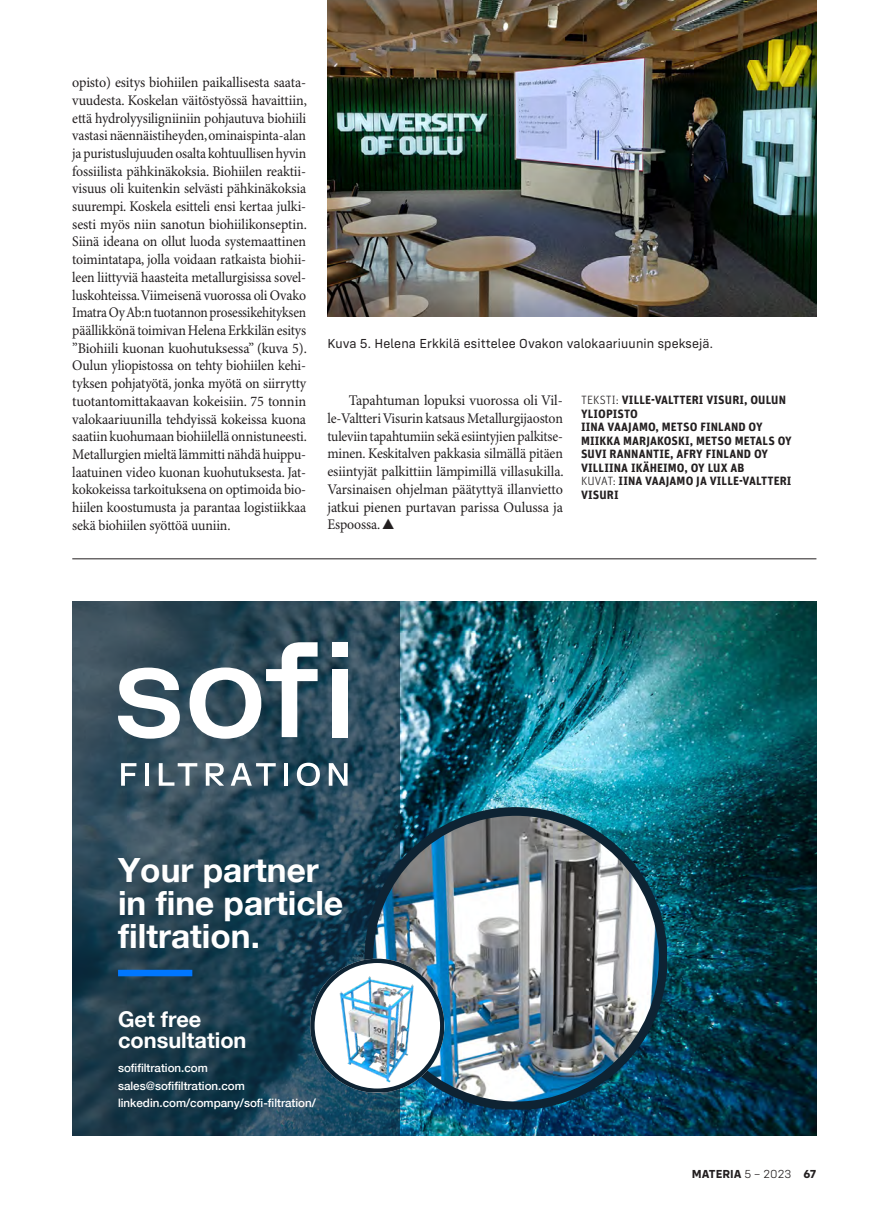
<style>
.page{position:relative;width:893px;height:1221px;background:#fff}
.page>*{position:absolute;margin:0;border:0;box-sizing:border-box;transform-origin:0 0}
.t1{font:700 33.3px/32.5px "Helvetica Neue";color:#fff}
.t2{font:700 21.75px/21.8px "Helvetica Neue";color:#fff}
.Leipis{font:14.7px/17.7px "Minion Pro";letter-spacing:-.01em;color:#231f20;text-align:justify;scale:.96 1}
.Leipis-2{font:14.7px/17.7px "Minion Pro";letter-spacing:-.01em;color:#231f20;text-align:justify}
.kuvateksti{font:13.5px "Config";letter-spacing:.01em;color:#231f20}
.kirjoittaja{font:700 12px/13.5px "Unit Pro";letter-spacing:.01em;color:#231f20}
.t3{font:700 12px "Config";color:#231f20}
.t4{font:11.55px/17.4px "font 000000002 afcc 868";color:#fff}
.s1{font-weight:300}
</style>
<div class="page">
<img style="left:327px;top:0;width:489px;height:316px">
<hr style="left:72px;top:558px;width:744px;height:1px;background:#231f20">
<img style="left:400px;top:601px;width:416px;height:534px">
<svg style="left:72px;top:601px;width:328px;height:534px;background:#264556"></svg>
<svg style="left:121px;top:763px;width:15px;height:22px"></svg>
<hr style="left:145px;top:763px;width:4px;height:22px;background:#fff">
<svg style="left:118px;top:667px;width:62px;height:71px"></svg>
<svg style="left:159px;top:763px;width:38px;height:22px"></svg>
<svg style="left:206px;top:763px;width:18px;height:22px"></svg>
<svg style="left:231px;top:763px;width:45px;height:22px"></svg>
<hr style="left:284px;top:763px;width:4px;height:22px;background:#fff">
<svg style="left:190px;top:642px;width:128px;height:96px"></svg>
<svg style="left:297px;top:762px;width:23px;height:24px"></svg>
<svg style="left:329px;top:763px;width:19px;height:22px"></svg>
<div style="left:333px;top:642px;width:15px;height:14px;background:#fff"></div>
<div style="left:333px;top:669px;width:15px;height:68px;background:#fff"></div>
<div style="left:118px;top:969px;width:74px;height:7px;background:#07f"></div>
<img style="left:365px;top:807px;width:302px;height:302px">
<svg style="left:310px;top:958px;width:134px;height:134px"></svg>
<img style="left:339px;top:976px;width:77px;height:106px">
<p class="Leipis" style="left:72px;top:74px;width:246px">opisto) esitys biohiilen paikallisesta saata&shy;vuudesta. Koskelan väitöstyössä havaittiin, että hydrolyysiligniiniin pohjautuva biohiili vastasi näennäistiheyden, ominaispinta-alan ja puristuslujuuden osalta kohtuullisen hyvin fossiilista pähkinäkoksia. Biohiilen reaktii&shy;visuus oli kuitenkin selvästi pähkinäkoksia suurempi. Koskela esitteli ensi kertaa julki&shy;sesti myös niin sanotun biohiilikonseptin.<br>Siinä ideana on ollut luoda systemaattinen toimintatapa, jolla voidaan ratkaista biohii&shy;leen liittyviä haasteita metallurgisissa sovel&shy;luskohteissa. Viimeisenä vuorossa oli Ovako Imatra Oy Ab:n tuotannon prosessikehityksen päällikkönä toimivan Helena Erkkilän esitys ”Biohiili kuonan kuohutuksessa” (kuva 5).<br>Oulun yliopistossa on tehty biohiilen kehi&shy;tyksen pohjatyötä, jonka myötä on siirrytty tuotantomittakaavan kokeisiin. 75 tonnin valokaariuunilla tehdyissä kokeissa kuona saatiin kuohumaan biohiilellä onnistuneesti.<br>Metallurgien mieltä lämmitti nähdä huippu&shy;laatuinen video kuonan kuohutuksesta. Jat&shy;kokokeissa tarkoituksena on optimoida bio&shy;hiilen koostumusta ja parantaa logistiikkaa sekä biohiilen syöttöä uuniin.</p>
<p class="kuvateksti" style="left:327px;top:336px;width:387px">Kuva 5. Helena Erkkilä esittelee Ovakon valokaariuunin speksejä.</p>
<p class="Leipis-2" style="left:327px;top:392px;width:238px;text-indent:21px">Tapahtuman lopuksi vuorossa oli Vil&shy;le-Valtteri Visurin katsaus Metallurgijaoston tuleviin tapahtumiin sekä esiintyjien palkitse&shy;minen. Keskitalven pakkasia silmällä pitäen esiintyjät palkittiin lämpimillä villasukilla.<br>Varsinaisen ohjelman päätyttyä illanvietto jatkui pienen purtavan parissa Oulussa ja Espoossa. ▲</p>
<p class="kirjoittaja" style="left:581px;top:392px;width:206px"><span class="s1">TEKSTI:</span> VILLE-VALTTERI VISURI, OULUN<br>YLIOPISTO</p>
<p class="kirjoittaja" style="left:581px;top:419px;width:183px">IINA VAAJAMO, METSO FINLAND OY</p>
<p class="kirjoittaja" style="left:581px;top:433px;width:212px">MIIKKA MARJAKOSKI, METSO METALS OY</p>
<p class="kirjoittaja" style="left:581px;top:446px;width:189px">SUVI RANNANTIE, AFRY FINLAND OY</p>
<p class="kirjoittaja" style="left:581px;top:460px;width:165px">VILLIINA IKÄHEIMO, OY LUX AB</p>
<p class="kirjoittaja" style="left:581px;top:473px;width:212px"><span class="s1">KUVAT:</span> IINA VAAJAMO JA VILLE-VALTTERI<br>VISURI</p>
<p class="t1" style="left:118px;top:853px;width:227px">Your partner in fine particle filtration.</p>
<p class="t2" style="left:118px;top:1007px;width:130px">Get free consultation</p>
<p class="t4" style="left:118px;top:1059px;width:199px">sofifiltration.com sales@sofifiltration.com linkedin.com/company/sofi-filtration/</p>
<p class="t3" style="left:692px;top:1166px;width:126px">MATERIA <span class="s1">5 – 2023</span> 67</p>
</div>
